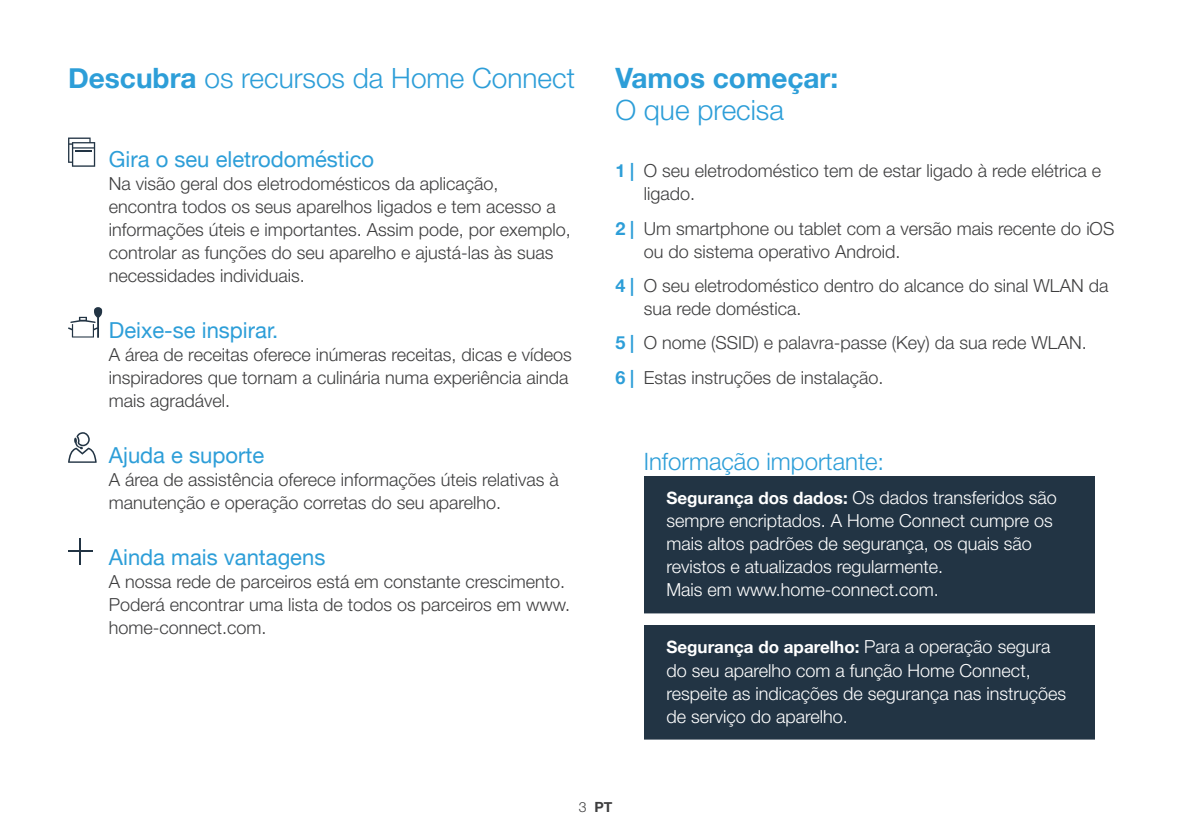
<style>
.page{position:relative;width:1191px;height:840px;background:#fff}
.page>*{position:absolute;margin:0;border:0;box-sizing:border-box;transform-origin:0 0}
.t1{font:300 28px "Helvetica Neue";color:#2d9ed8}
.t2{font:700 28px "Helvetica Neue";color:#2d9ed8}
.t3{font:300 24px "Helvetica Neue";color:#2d9ed8}
.t4{font:22px "Helvetica Neue";color:#2d9ed8}
.t5{font:300 18px/23px "Helvetica Neue";color:#3e3e3f}
.t6{font:300 18px/23px "Helvetica Neue";color:#fff}
.t7{font:700 17px "Helvetica Neue";color:#fff}
.t8{font:700 14px "Helvetica Neue";color:#3e3e3f}
.s1{font-weight:700}
.s2{font-weight:700;color:#2d9ed8}
.s3{font-weight:700;font-size:17px}
.s4{font-weight:300;font-size:18px}
.s5{font-weight:300}
</style>
<div class="page">
<div style="left:643px;top:475px;width:451px;height:143px;background:#223444"></div>
<div style="left:592px;top:613px;width:548px;height:10px;background:#fff"></div>
<div style="left:643px;top:624px;width:451px;height:120px;background:#223444"></div>
<div style="left:592px;top:739px;width:548px;height:10px;background:#fff"></div>
<svg style="left:68px;top:137px;width:27px;height:30px"></svg>
<svg style="left:68px;top:307px;width:34px;height:30px"></svg>
<svg style="left:68px;top:432px;width:29px;height:30px"></svg>
<svg style="left:80px;top:538px;width:1px;height:26px"></svg>
<hr style="left:68px;top:550px;width:25px;height:2px;background:#223444">
<h1 class="t1" style="left:68px;top:55px;width:508px"><span class="s1">Descubra</span> os recursos da Home Connect</h1>
<p class="t4" style="left:109px;top:143px;width:267px">Gira o seu eletrodoméstico</p>
<p class="t5" style="left:109px;top:170px;width:463px">Na visão geral dos eletrodomésticos da aplicação, encontra todos os seus aparelhos ligados e tem acesso a informações úteis e importantes. Assim pode, por exemplo, controlar as funções do seu aparelho e ajustá-las às suas necessidades individuais.</p>
<p class="t4" style="left:109px;top:314px;width:171px">Deixe-se inspirar.</p>
<p class="t5" style="left:109px;top:341px;width:464px">A área de receitas oferece inúmeras receitas, dicas e vídeos inspiradores que tornam a culinária numa experiência ainda mais agradável.</p>
<p class="t4" style="left:109px;top:439px;width:157px">Ajuda e suporte</p>
<p class="t5" style="left:109px;top:466px;width:451px">A área de assistência oferece informações úteis relativas à manutenção e operação corretas do seu aparelho.</p>
<p class="t4" style="left:109px;top:541px;width:218px">Ainda mais vantagens</p>
<p class="t5" style="left:109px;top:568px;width:463px">A nossa rede de parceiros está em constante crescimento.<br>Poderá encontrar uma lista de todos os parceiros em www. home-connect.com.</p>
<h1 class="t2" style="left:615px;top:56px;width:224px">Vamos começar:</h1>
<h1 class="t1" style="left:615px;top:87px;width:170px">O que precisa</h1>
<p class="t5" style="left:643px;top:158px;width:459px;text-indent:-28px"><span class="s2">1 |</span> O seu eletrodoméstico tem de estar ligado à rede elétrica e ligado.</p>
<p class="t5" style="left:643px;top:215px;width:472px;text-indent:-28px"><span class="s2">2 |</span> Um smartphone ou tablet com a versão mais recente do iOS ou do sistema operativo Android.</p>
<p class="t5" style="left:643px;top:273px;width:466px;text-indent:-28px"><span class="s2">4 |</span> O seu eletrodoméstico dentro do alcance do sinal WLAN da sua rede doméstica.</p>
<p class="t5" style="left:615px;top:324px;width:473px;line-height:34.4px"><span class="s2">5 |</span> O nome (SSID) e palavra-passe (Key) da sua rede WLAN.<br><span class="s2">6 |</span> Estas instruções de instalação.</p>
<h2 class="t3" style="left:643px;top:441px;width:242px">Informação importante:</h2>
<p class="t6" style="left:666px;top:485px;width:392px"><span class="s3">Segurança dos dados:</span> Os dados transferidos são sempre encriptados. A Home Connect cumpre os mais altos padrões de segurança, os quais são revistos e atualizados regularmente.<br>Mais em www.home-connect.com.</p>
<p class="t7" style="left:666px;top:633px;width:385px">Segurança do aparelho: <span class="s4">Para a operação segura</span></p>
<p class="t6" style="left:666px;top:657px;width:401px">do seu aparelho com a função Home Connect, respeite as indicações de segurança nas instruções de serviço do aparelho.</p>
<p class="t8" style="left:579px;top:795px;width:35px"><span class="s5">3</span> PT</p>
</div>
